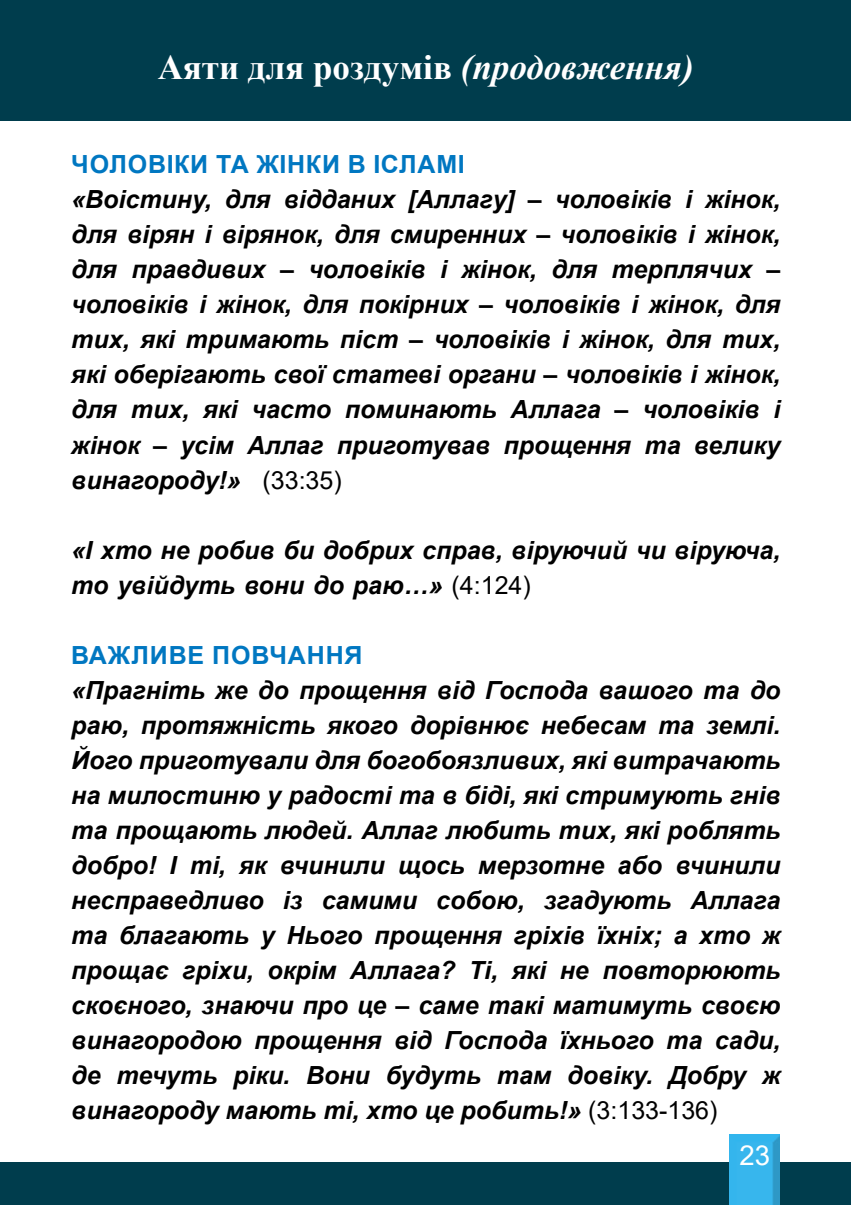
<style>
.page{position:relative;width:851px;height:1205px;background:#fff}
.page>*{position:absolute;margin:0;border:0;box-sizing:border-box;transform-origin:0 0}
.t1{font:700 35px "Times New Roman";color:#fff}
.t2{font:27.5px "Arial";color:#fff}
.t3{font:italic 700 25px/35px "Arial";color:#000;text-align:justify}
.t4{font:700 25px "Arial";letter-spacing:.035em;color:#0077c1}
.s1{font-style:italic}
.s2{font-weight:400;font-style:normal}
</style>
<div class="page">
<div style="left:0;top:0;width:850px;height:120px;background:#003d4d"></div>
<div style="left:0;top:1162px;width:850px;height:43px;background:#003d4d"></div>
<div style="left:724px;top:1131px;width:58px;height:74px;background:#000;opacity:.38"></div>
<h1 class="t1" style="left:158px;top:42px;width:537px">Аяти для роздумів <span class="s1">(продовження)</span></h1>
<p class="t4" style="left:71px;top:147px;width:395px">ЧОЛОВІКИ ТА ЖІНКИ В ІСЛАМІ</p>
<p class="t3" style="left:71px;top:183px;width:710px">«Воістину, для відданих [Аллагу] – чоловіків і жінок, для вірян і вірянок, для смиренних – чоловіків і жінок, для правдивих – чоловіків і жінок, для терплячих – чоловіків і жінок, для покірних – чоловіків і жінок, для тих, які тримають піст – чоловіків і жінок, для тих, які оберігають свої статеві органи – чоловіків і жінок, для тих, які часто поминають Аллага – чоловіків і жінок – усім Аллаг приготував прощення та велику винагороду!» <span class="s2">(33:35)</span></p>
<p class="t3" style="left:71px;top:533px;width:710px">«І хто не робив би добрих справ, віруючий чи віруюча, то увійдуть вони до раю…» <span class="s2">(4:124)</span></p>
<p class="t4" style="left:71px;top:637px;width:293px">ВАЖЛИВЕ ПОВЧАННЯ</p>
<p class="t3" style="left:71px;top:673px;width:710px">«Прагніть же до прощення від Господа вашого та до раю, протяжність якого дорівнює небесам та землі.<br>Його приготували для богобоязливих, які витрачають на милостиню у радості та в біді, які стримують гнів та прощають людей. Аллаг любить тих, які роблять добро! І ті, як вчинили щось мерзотне або вчинили несправедливо із самими собою, згадують Аллага та благають у Нього прощення гріхів їхніх; а хто ж прощає гріхи, окрім Аллага? Ті, які не повторюють скоєного, знаючи про це – саме такі матимуть своєю винагородою прощення від Господа їхнього та сади, де течуть ріки. Вони будуть там довіку. Добру ж винагороду мають ті, хто це робить!» <span class="s2">(3:133-136)</span></p>
<p class="t2" style="left:739px;top:1136px;width:32px">23</p>
</div>
